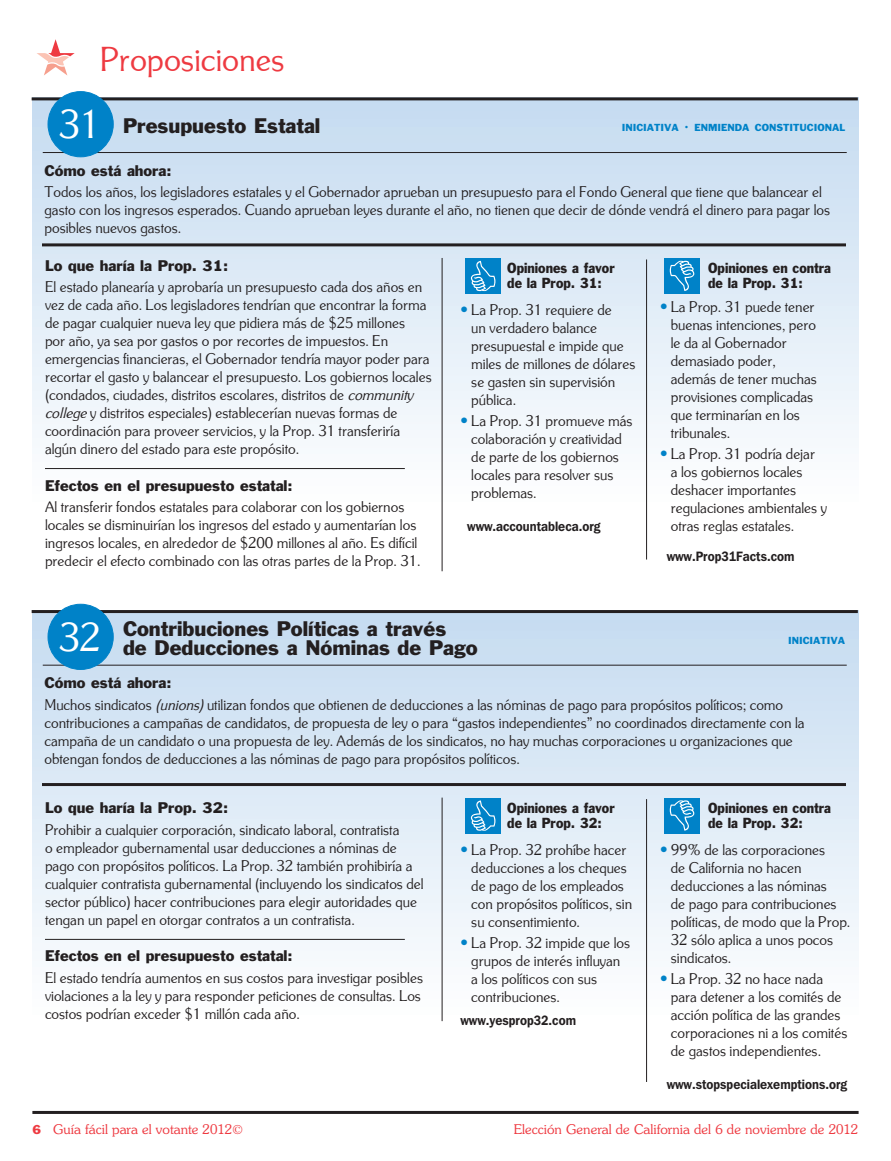
<style>
.page{position:relative;width:891px;height:1161px;background:#fff}
.page>*{position:absolute;margin:0;border:0;box-sizing:border-box;transform-origin:0 0}
.Prop_Numbers-Reverse{font:42px "Souvenir Got URWT";color:#fff}
.Page_Headers{font:36px "Souvenir Got URWT";color:#ee3a41}
.prop_title{font:19.5px/19.5px "Franklin Gothic";color:#231f20}
.prop_text{font:16.2px/18px "Souvenir Got URWT";color:#231f20}
.prop_sub{font:14.25px "Franklin Gothic";color:#231f20}
.Effect_on_Government{font:14.25px "Franklin Gothic";color:#231f20}
.prop_sub-2{font:13.5px/15px "Franklin Gothic";color:#231f20;scale:.9 1}
.t1{font:300 13.5px "Souvenir IT Cby BT";color:#ee3a41}
.Candidate_Name{font:600 13.5px "Franklin Gothic IT Cby BT";color:#231f20;scale:.9 1}
.prop_text-2{font:600 13.5px "Franklin Gothic IT Cby BT";color:#231f20;scale:.9 1}
.Prop_Initiative_-_Su{font:9.45px "Franklin Gothic";color:#0082c8}
.s1{font-size:13.5px}
.s2{font-style:italic}
.s3{font-family:"Franklin Gothic";font-size:15px;color:#0082c8}
.s4{font-family:"Franklin Gothic";font-weight:400;font-size:12px}
</style>
<div class="page">
<div style="left:32px;top:98px;width:827px;height:405px;background:linear-gradient(to bottom,#c2d8ee,#feffff)"></div>
<div style="left:466px;top:258px;width:35px;height:36px;background:#0082c8"></div>
<svg style="left:471px;top:261px;width:24px;height:30px"></svg>
<div style="left:665px;top:258px;width:35px;height:36px;background:#0082c8"></div>
<svg style="left:670px;top:261px;width:24px;height:30px"></svg>
<hr style="left:43px;top:152px;width:804px;height:1px;background:#231f20">
<hr style="left:42px;top:243px;width:804px;height:3px;background:#231f20">
<hr style="left:442px;top:258px;width:1px;height:313px;background:#231f20">
<hr style="left:646px;top:259px;width:1px;height:301px;background:#231f20">
<hr style="left:32px;top:97px;width:826px;height:3px;background:#231f20">
<div style="left:48px;top:92px;width:65px;height:65px;background:#0082c8;border-radius:50%"></div>
<div style="left:48px;top:91px;width:65px;height:66px;border:1px solid #0082c8;border-radius:50%"></div>
<hr style="left:45px;top:468px;width:360px;height:1px;background:#231f20">
<div style="left:32px;top:610px;width:827px;height:406px;background:linear-gradient(to bottom,#c3daef,#fefeff)"></div>
<div style="left:466px;top:798px;width:35px;height:35px;background:#0082c8"></div>
<svg style="left:471px;top:800px;width:24px;height:31px"></svg>
<div style="left:665px;top:798px;width:35px;height:35px;background:#0082c8"></div>
<svg style="left:670px;top:800px;width:24px;height:31px"></svg>
<hr style="left:43px;top:665px;width:804px;height:1px;background:#231f20">
<hr style="left:42px;top:783px;width:804px;height:3px;background:#231f20">
<hr style="left:442px;top:798px;width:1px;height:223px;background:#231f20">
<hr style="left:646px;top:799px;width:1px;height:283px;background:#231f20">
<hr style="left:45px;top:939px;width:360px;height:1px;background:#231f20">
<hr style="left:32px;top:610px;width:826px;height:3px;background:#231f20">
<div style="left:48px;top:604px;width:65px;height:65px;background:#0082c8;border-radius:50%"></div>
<div style="left:48px;top:604px;width:65px;height:66px;border:1px solid #0082c8;border-radius:50%"></div>
<hr style="left:32px;top:1111px;width:827px;height:3px;background:#231f20">
<svg style="left:37px;top:39px;width:38px;height:37px"></svg>
<p class="Page_Headers" style="left:100px;top:38px;width:186px">Proposiciones</p>
<p class="Prop_Numbers-Reverse" style="left:59px;top:100px;width:44px">31</p>
<p class="prop_title" style="left:123px;top:116px;width:199px">Presupuesto Estatal</p>
<p class="Prop_Initiative_-_Su" style="left:622px;top:121px;width:225px">INICIATIVA <span class="s1">·</span> ENMIENDA CONSTITUCIONAL</p>
<p class="prop_sub" style="left:45px;top:161px;width:129px">Cómo está ahora:</p>
<p class="prop_text" style="left:45px;top:183px;width:787px">Todos los años, los legisladores estatales y el Gobernador aprueban un presupuesto para el Fondo General que tiene que balancear el gasto con los ingresos esperados. Cuando aprueban leyes durante el año, no tienen que decir de dónde vendrá el dinero para pagar los posibles nuevos gastos.</p>
<p class="prop_sub" style="left:45px;top:256px;width:185px">Lo que haría la Prop. 31:</p>
<p class="prop_text" style="left:45px;top:277px;width:388px">El estado planearía y aprobaría un presupuesto cada dos años en vez de cada año. Los legisladores tendrían que encontrar la forma de pagar cualquier nueva ley que pidiera más de $25 millones<br>por año, ya sea por gastos o por recortes de impuestos. En emergencias financieras, el Gobernador tendría mayor poder para recortar el gasto y balancear el presupuesto. Los gobiernos locales (condados, ciudades, distritos escolares, distritos de <span class="s2">community college</span> y distritos especiales) establecerían nuevas formas de coordinación para proveer servicios, y la Prop. 31 transferiría algún dinero del estado para este propósito.</p>
<p class="Effect_on_Government" style="left:45px;top:476px;width:249px">Efectos en el presupuesto estatal:</p>
<p class="prop_text" style="left:45px;top:497px;width:377px">Al transferir fondos estatales para colaborar con los gobiernos locales se disminuirían los ingresos del estado y aumentarían los ingresos locales, en alrededor de $200 millones al año. Es difícil predecir el efecto combinado con las otras partes de la Prop. 31.</p>
<p class="prop_sub-2" style="left:507px;top:261px;width:121px">Opiniones a favor de la Prop. 31:</p>
<p class="prop_text" style="left:471px;top:301px;width:166px;text-indent:-11px"><span class="s3">•</span> La Prop. 31 requiere de<br>un verdadero balance presupuestal e impide que miles de millones de dólares se gasten sin supervisión pública.</p>
<p class="prop_text" style="left:471px;top:412px;width:163px;text-indent:-11px"><span class="s3">•</span> La Prop. 31 promueve más colaboración y creatividad de parte de los gobiernos locales para resolver sus problemas.</p>
<p class="Candidate_Name" style="left:467px;top:518px;width:150px">www.accountableca.org</p>
<p class="Prop_Numbers-Reverse" style="left:59px;top:613px;width:44px">32</p>
<p class="prop_title" style="left:123px;top:619px;width:356px">Contribuciones Políticas a través<br>de Deducciones a Nóminas de Pago</p>
<p class="prop_sub-2" style="left:708px;top:261px;width:138px">Opiniones en contra de la Prop. 31:</p>
<p class="prop_text" style="left:671px;top:297px;width:148px;text-indent:-11px"><span class="s3">•</span> La Prop. 31 puede tener buenas intenciones, pero le da al Gobernador demasiado poder, además de tener muchas provisiones complicadas que terminarían en los tribunales.</p>
<p class="prop_text" style="left:671px;top:445px;width:158px;text-indent:-11px"><span class="s3">•</span> La Prop. 31 podría dejar<br>a los gobiernos locales deshacer importantes regulaciones ambientales y otras reglas estatales.</p>
<p class="Candidate_Name" style="left:667px;top:548px;width:143px">www.Prop31Facts.com</p>
<p class="Prop_Initiative_-_Su" style="left:788px;top:634px;width:59px">INICIATIVA</p>
<p class="prop_sub" style="left:45px;top:674px;width:129px">Cómo está ahora:</p>
<p class="prop_text" style="left:45px;top:695px;width:762px">Muchos sindicatos <span class="s2">(unions)</span> utilizan fondos que obtienen de deducciones a las nóminas de pago para propósitos políticos; como contribuciones a campañas de candidatos, de propuesta de ley o para “gastos independientes” no coordinados directamente con la campaña de un candidato o una propuesta de ley. Además de los sindicatos, no hay muchas corporaciones u organizaciones que obtengan fondos de deducciones a las nóminas de pago para propósitos políticos.</p>
<p class="prop_sub" style="left:45px;top:799px;width:185px">Lo que haría la Prop. 32:</p>
<p class="prop_text" style="left:45px;top:820px;width:380px">Prohibir a cualquier corporación, sindicato laboral, contratista<br>o empleador gubernamental usar deducciones a nóminas de pago con propósitos políticos. La Prop. 32 también prohibiría a cualquier contratista gubernamental (incluyendo los sindicatos del sector público) hacer contribuciones para elegir autoridades que tengan un papel en otorgar contratos a un contratista.</p>
<p class="Effect_on_Government" style="left:45px;top:947px;width:249px">Efectos en el presupuesto estatal:</p>
<p class="prop_text" style="left:45px;top:968px;width:380px">El estado tendría aumentos en sus costos para investigar posibles violaciones a la ley y para responder peticiones de consultas. Los costos podrían exceder $1 millón cada año.</p>
<p class="prop_sub-2" style="left:507px;top:800px;width:121px">Opiniones a favor de la Prop. 32:</p>
<p class="prop_text" style="left:471px;top:840px;width:162px;text-indent:-11px"><span class="s3">•</span> La Prop. 32 prohíbe hacer deducciones a los cheques de pago de los empleados con propósitos políticos, sin su consentimiento.</p>
<p class="prop_text" style="left:471px;top:933px;width:160px;text-indent:-11px"><span class="s3">•</span> La Prop. 32 impide que los grupos de interés influyan a los políticos con sus contribuciones.</p>
<p class="prop_text-2" style="left:460px;top:1011px;width:130px">www.yesprop32.com</p>
<p class="prop_sub-2" style="left:708px;top:800px;width:138px">Opiniones en contra de la Prop. 32:</p>
<p class="prop_text" style="left:671px;top:840px;width:181px;text-indent:-11px"><span class="s3">•</span> 99% de las corporaciones<br>de California no hacen deducciones a las nóminas<br>de pago para contribuciones políticas, de modo que la Prop.<br>32 sólo aplica a unos pocos sindicatos.</p>
<p class="prop_text" style="left:671px;top:969px;width:178px;text-indent:-11px"><span class="s3">•</span> La Prop. 32 no hace nada para detener a los comités de acción política de las grandes corporaciones ni a los comités de gastos independientes.</p>
<p class="Candidate_Name" style="left:667px;top:1076px;width:202px">www.stopspecialexemptions.org</p>
<p class="t1" style="left:32px;top:1121px;width:212px"><span class="s4">6</span> Guía fácil para el votante 2012©</p>
<p class="t1" style="left:514px;top:1121px;width:346px">Elección General de California del 6 de noviembre de 2012</p>
</div>
